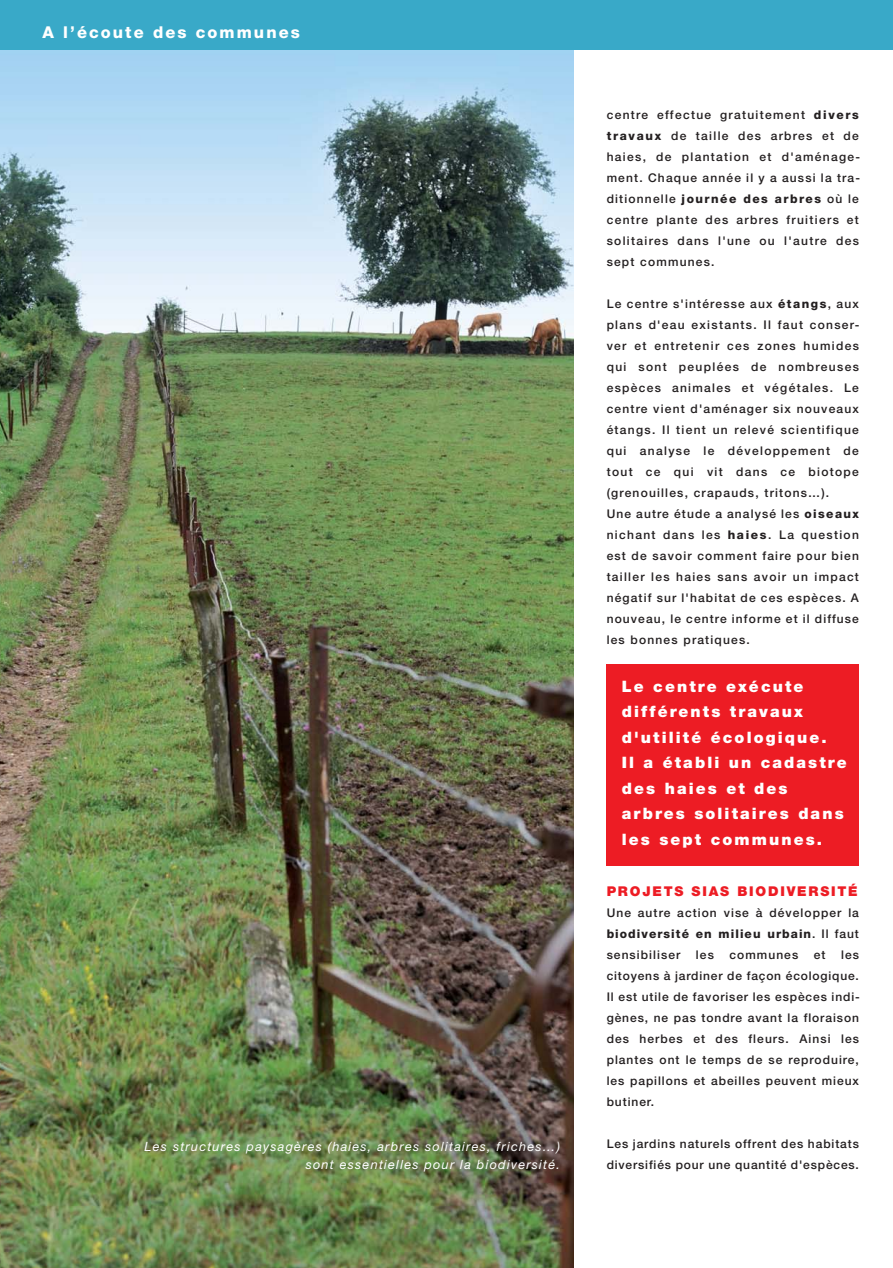
<style>
.page{position:relative;width:893px;height:1268px;background:#fff}
.page>*{position:absolute;margin:0;border:0;box-sizing:border-box;transform-origin:0 0}
.t1{font:800 16.35px "Helvetica Neue LT Std";letter-spacing:.125em;color:#fff}
.t2{font:900 15.75px/25.5px "Helvetica Neue LT Std";letter-spacing:.135em;color:#fff}
.t3{font:900 13.5px "Helvetica Neue LT Std";letter-spacing:.135em;color:#ed1c24}
.t4{font:italic 12.75px/18px "Helvetica Neue LT Std";letter-spacing:.095em;color:#fff;text-align:right}
.t5{font:500 12px/21px "Helvetica Neue LT Std";letter-spacing:.1em;color:#231f20;text-align:justify}
.t6{font:500 12px/21px "Helvetica Neue LT Std";letter-spacing:.07em;color:#231f20}
.s1{font-weight:800}
</style>
<div class="page">
<img style="left:0;top:0;width:893px;height:1268px">
<h1 class="t1" style="left:43px;top:26px;width:259px">A l’écoute des communes</h1>
<p class="t4" style="left:145px;top:1139px;width:417px">Les structures paysagères (haies, arbres solitaires, friches…) sont essentielles pour la biodiversité.</p>
<p class="t5" style="left:607px;top:105px;width:255px">centre effectue gratuitement <span class="s1">divers travaux</span> de taille des arbres et de haies, de plantation et d'aménage&shy;ment. Chaque année il y a aussi la tra&shy;ditionnelle <span class="s1">journée des arbres</span> où le centre plante des arbres fruitiers et solitaires dans l'une ou l'autre des sept communes.</p>
<p class="t5" style="left:607px;top:294px;width:254px;text-align:left">Le centre s'intéresse aux <span class="s1">étangs</span>, aux plans d'eau existants. Il faut conser&shy;ver et entretenir ces zones humides qui sont peuplées de nombreuses espèces animales et végétales. Le centre vient d'aménager six nouveaux étangs. Il tient un relevé scientifique qui analyse le développement de tout ce qui vit dans ce biotope (grenouilles, crapauds, tritons…).<br>Une autre étude a analysé les <span class="s1">oiseaux </span>nichant dans les <span class="s1">haies</span>. La question est de savoir comment faire pour bien tailler les haies sans avoir un impact négatif sur l'habitat de ces espèces. A nouveau, le centre informe et il diffuse les bonnes pratiques.</p>
<h2 class="t2" style="left:622px;top:675px;width:226px">Le centre exécute différents travaux d'utilité écologique.<br>Il a établi un cadastre des haies et des arbres solitaires dans les sept communes.</h2>
<p class="t3" style="left:607px;top:886px;width:253px">PROJETS SIAS BIODIVERSITÉ</p>
<p class="t5" style="left:607px;top:903px;width:254px">Une autre action vise à développer la <span class="s1">biodiversité en milieu urbain</span>. Il faut sensibiliser</p>
<p class="t5" style="left:607px;top:945px;width:255px;text-indent:234px">les citoyens à jardiner de façon écologique.<br>Il est utile de favoriser les espèces indi&shy;gènes, ne pas tondre avant la floraison des herbes et des fleurs. Ainsi les plantes ont le temps de se reproduire, les papillons et abeilles peuvent mieux butiner.</p>
<p class="t6" style="left:607px;top:1134px;width:254px">Les jardins naturels offrent des habitats diversifiés pour une quantité d'espèces.</p>
<p class="t5" style="left:696px;top:945px;width:19px">les</p>
<p class="t5" style="left:729px;top:945px;width:70px">communes</p>
<p class="t5" style="left:814px;top:945px;width:13px">et</p>
</div>
